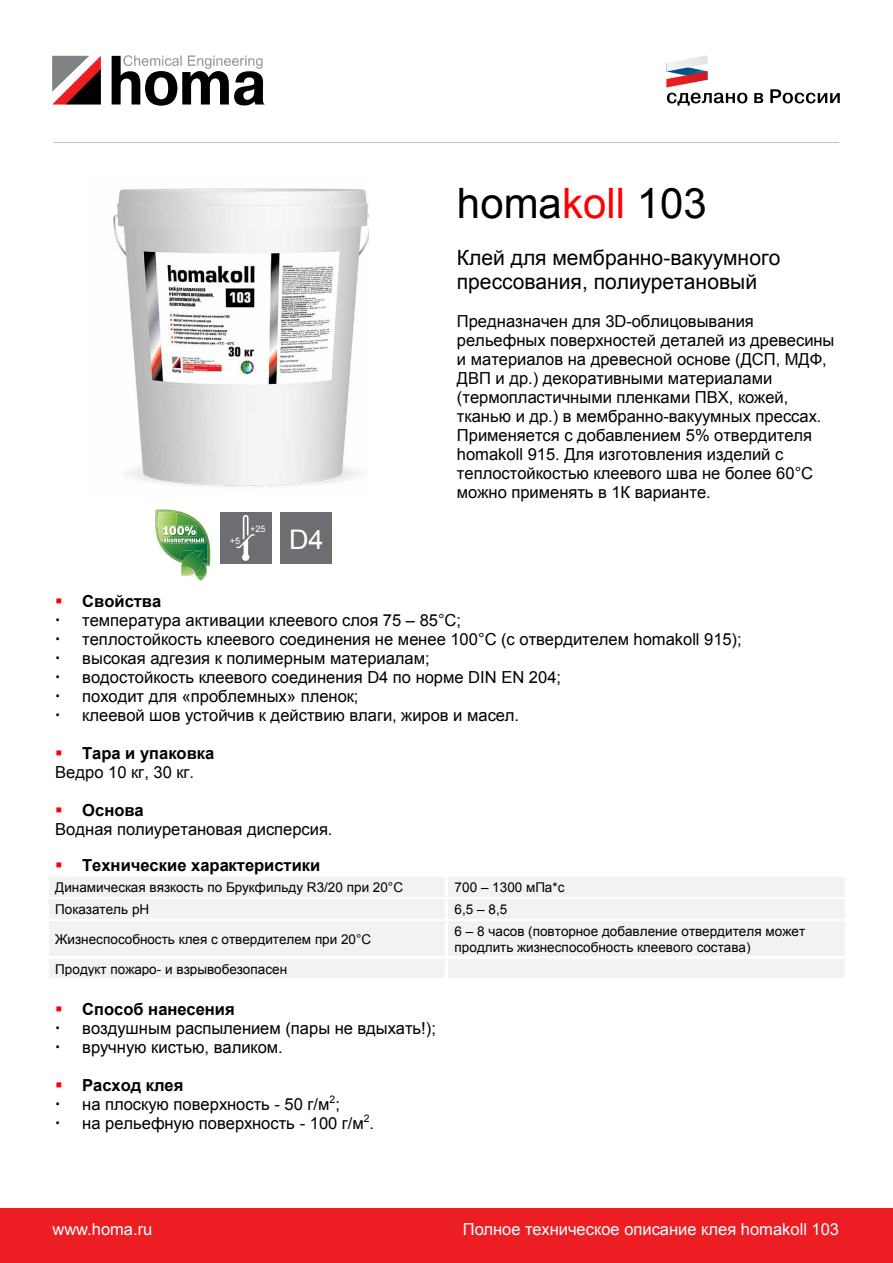
<style>
.page{position:relative;width:893px;height:1263px;background:#fff}
.page>*{position:absolute;margin:0;border:0;box-sizing:border-box;transform-origin:0 0}
.t1{font:42px "Arial";color:#000}
.t2{font:27px "Arial";color:#fff}
.t3{font:21px/24.2px "Arial";color:#000}
.t4{font:16.5px/18.9px "Arial";color:#000}
.t5{font:16.5px "Arial";color:#fff}
.t6{font:700 16.5px "Arial";color:#000}
.t7{font:13.5px/15.5px "Arial";letter-spacing:.005em;color:#000}
.t8{font:13.5px "Arial";color:#000}
.t9{font:10.5px "Arial";color:#000}
.t10{font:9px "Arial";color:#fff}
.s1{color:#f00}
.s2{font-style:inherit}
.s3{font-weight:700}
</style>
<div class="page">
<div style="left:48px;top:877px;width:397px;height:20px;background:#f2f2f2"></div>
<div style="left:448px;top:877px;width:397px;height:20px;background:#f2f2f2"></div>
<div style="left:48px;top:899px;width:397px;height:20px;background:#f2f2f2"></div>
<div style="left:448px;top:899px;width:397px;height:20px;background:#f2f2f2"></div>
<div style="left:48px;top:921px;width:397px;height:36px;background:#f2f2f2"></div>
<div style="left:448px;top:921px;width:397px;height:36px;background:#f2f2f2"></div>
<div style="left:48px;top:959px;width:397px;height:20px;background:#f2f2f2"></div>
<div style="left:448px;top:959px;width:397px;height:20px;background:#f2f2f2"></div>
<img style="left:113px;top:188px;width:255px;height:299px">
<svg style="left:52px;top:56px;width:49px;height:49px"></svg>
<svg style="left:112px;top:55px;width:153px;height:51px"></svg>
<svg style="left:666px;top:55px;width:81px;height:51px"></svg>
<svg style="left:754px;top:93px;width:9px;height:10px"></svg>
<svg style="left:770px;top:89px;width:70px;height:14px"></svg>
<hr style="left:54px;top:142px;width:785px;height:1px;background:#bcbec0">
<div style="left:0;top:1209px;width:893px;height:54px;background:#ed1d24"></div>
<svg style="left:155px;top:509px;width:56px;height:71px"></svg>
<div style="left:220px;top:512px;width:51px;height:51px;background:#6d6e71"></div>
<svg style="left:236px;top:515px;width:19px;height:46px"></svg>
<div style="left:281px;top:512px;width:51px;height:51px;background:#6d6e71"></div>
<p class="t10" style="left:230px;top:535px;width:12px">+5</p>
<p class="t10" style="left:250px;top:523px;width:17px">+25</p>
<h2 class="t2" style="left:289px;top:522px;width:36px">D4</h2>
<h1 class="t1" style="left:457px;top:176px;width:252px">homa<span class="s1">koll</span> 103</h1>
<p class="t3" style="left:457px;top:246px;width:325px">Клей для мембранно<span class="s2">-</span>вакуумного прессования<span class="s2">,</span> полиуретановый</p>
<p class="t4" style="left:457px;top:312px;width:379px">Предназначен для 3D<span class="s2">-</span>облицовывания рельефных поверхностей деталей из древесины и материалов на древесной основе (ДСП, МДФ, ДВП и др.) декоративными материалами (термопластичными пленками ПВХ, кожей, тканью и др.) в мембранно<span class="s2">-</span>вакуумных прессах.<br>Применяется с добавлением 5% отвердителя <span class="s2">homakoll 915.</span> Для изготовления изделий с теплостойкостью клеевого шва не более 60°С можно применять в 1К варианте<span class="s2">.</span></p>
<p class="t4" style="left:82px;top:592px;width:661px;text-indent:-27px"><span class="s1">▪</span> <span class="s3">Свойства<br></span>температура активации клеевого слоя <span class="s2">75</span> – <span class="s2">85</span>°С<span class="s2">;<br></span>теплостойкость клеевого соединения не менее 100°С (с отвердителем homakoll 915)<span class="s2">; </span>высокая адгезия к полимерным материалам<span class="s2">;<br></span>водостойкость клеевого соединения D4 по норме DIN <span class="s2">EN 204;<br></span>походит для «проблемных» пленок;<br>клеевой шов устойчив к действию влаги, жиров и масел.</p>
<p class="t4" style="left:55px;top:743px;width:161px"><span class="s1">▪</span> <span class="s3">Тара и упаковка<br></span>Ведро 10 кг, 30 кг<span class="s2">.</span></p>
<p class="t4" style="left:55px;top:800px;width:279px;line-height:19.4px"><span class="s1">▪</span> <span class="s3">Основа<br></span>Водная полиуретановая дисперсия<span class="s2">.</span></p>
<p class="t6" style="left:55px;top:854px;width:266px"><span class="s1">▪</span> Технические характеристики</p>
<p class="t7" style="left:55px;top:880px;width:349px">Динамическая вязкость по Брукфильду <span class="s2">R3/20</span> при 20°С</p>
<p class="t7" style="left:455px;top:880px;width:111px"><span class="s2">700</span> – 1300 мПа*с</p>
<p class="t7" style="left:55px;top:902px;width:96px">Показатель рН</p>
<p class="t8" style="left:455px;top:901px;width:54px">6,5 <span class="s2">–</span> 8,5</p>
<p class="t7" style="left:55px;top:932px;width:317px">Жизнеспособность клея с отвердителем при 20°С</p>
<p class="t7" style="left:455px;top:924px;width:352px"><span class="s2">6</span> – 8 часов (повторное добавление отвердителя может продлить жизнеспособность клеевого состава)</p>
<p class="t7" style="left:55px;top:961px;width:234px">Продукт пожаро<span class="s2">-</span> и взрывобезопасен</p>
<p class="t4" style="left:82px;top:1000px;width:355px;text-indent:-27px"><span class="s1">▪</span> <span class="s3">Способ нанесения<br></span>воздушным распылением (пары не вдыхать!); вручную кистью, валиком<span class="s2">.</span></p>
<p class="t4" style="left:82px;top:1076px;width:259px;text-indent:-27px"><span class="s1">▪</span> <span class="s3">Расход клея<br></span>на плоскую поверхность <span class="s2">-</span> 50 г/м <span class="s2">;</span></p>
<p class="t9" style="left:330px;top:1092px;width:7px">2</p>
<p class="t4" style="left:82px;top:1114px;width:293px">на рельефную поверхность <span class="s2">-</span> 100 г/м <span class="s2">.</span></p>
<p class="t9" style="left:364px;top:1111px;width:7px">2</p>
<p class="t5" style="left:52px;top:1218px;width:101px">www.homa.ru</p>
<p class="t5" style="left:463px;top:1218px;width:378px">Полное техническое описание клея homakoll 103</p>
</div>
